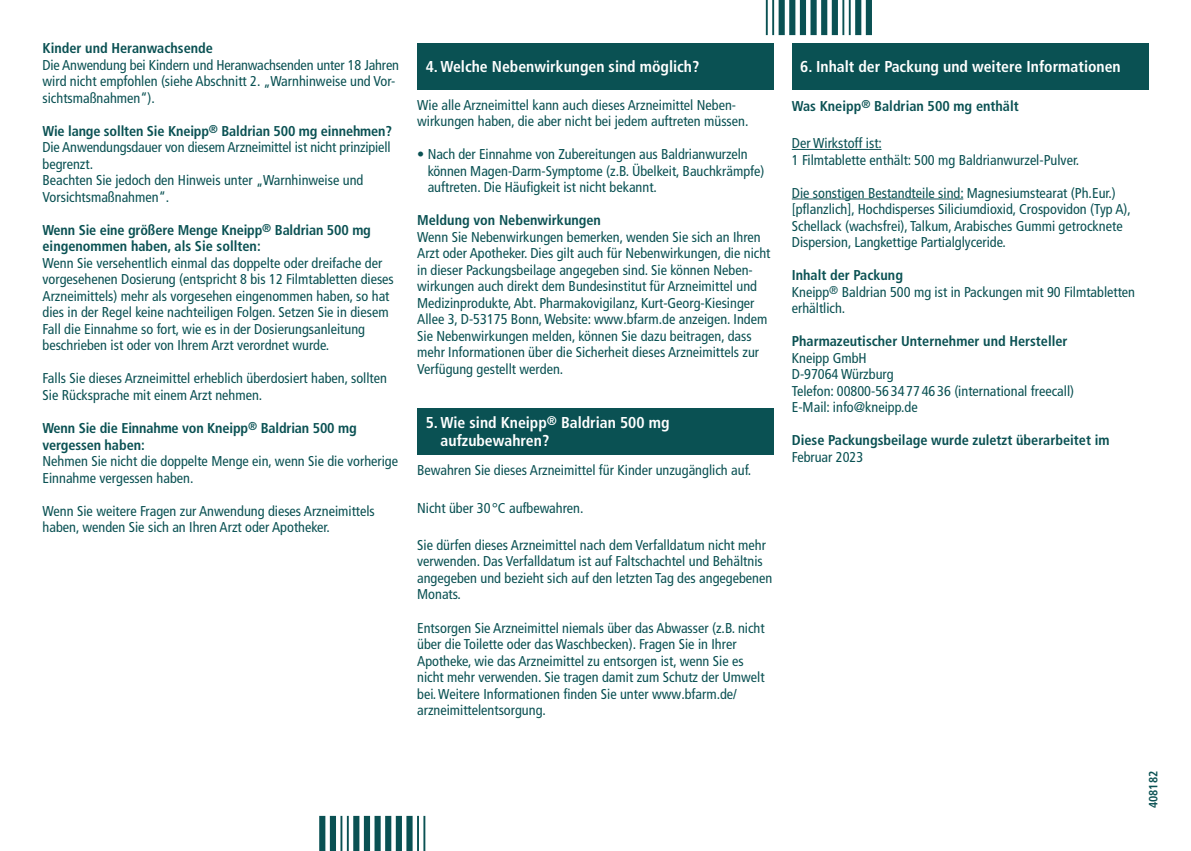
<style>
.page{position:relative;width:1191px;height:851px;background:#fff}
.page>*{position:absolute;margin:0;border:0;box-sizing:border-box;transform-origin:0 0}
.t1{font:700 condensed 15.75px/17.2px "Frutiger LT Pro";color:#fff}
.t2{font:condensed 14.25px/16.5px "Frutiger LT Pro";color:#0a5153}
.t3{font:700 condensed 14.25px/16.5px "Frutiger LT Pro";color:#0a5153}
.t4{font:700 condensed 12px "Frutiger LT Pro";color:#0a5153}
.s1{font-weight:700}
</style>
<div class="page">
<div style="left:417px;top:43px;width:357px;height:47px;background:#0a5153"></div>
<div style="left:417px;top:408px;width:357px;height:46px;background:#0a5153"></div>
<hr style="left:792px;top:149px;width:89px;height:1px;background:#0a5153">
<hr style="left:792px;top:198px;width:171px;height:1px;background:#0a5153">
<div style="left:792px;top:43px;width:356px;height:47px;background:#0a5153"></div>
<svg style="left:319px;top:815px;width:106px;height:35px"></svg>
<svg style="left:766px;top:0;width:106px;height:35px"></svg>
<p class="t3" style="left:43px;top:40px;width:172px">Kinder und Heranwachsende</p>
<p class="t2" style="left:43px;top:57px;width:358px">Die Anwendung bei Kindern und Heranwachsenden unter 18 Jahren wird nicht empfohlen (siehe Abschnitt 2. „Warnhinweise und Vor&shy;sichtsmaßnahmen“).</p>
<p class="t2" style="left:43px;top:123px;width:351px"><span class="s1">Wie lange sollten Sie Kneipp</span><sup>®</sup> <span class="s1">Baldrian 500 mg einnehmen?<br></span>Die Anwendungsdauer von diesem Arzneimittel ist nicht prinzipiell begrenzt.<br>Beachten Sie jedoch den Hinweis unter „Warnhinweise und Vorsichtsmaßnahmen“.</p>
<p class="t3" style="left:43px;top:222px;width:330px">Wenn Sie eine größere Menge Kneipp<sup>®</sup> Baldrian 500 mg eingenommen haben, als Sie sollten:</p>
<p class="t2" style="left:43px;top:255px;width:353px">Wenn Sie versehentlich einmal das doppelte oder dreifache der vorgesehenen Dosierung (entspricht 8 bis 12 Filmtabletten dieses Arzneimittels) mehr als vorgesehen eingenommen haben, so hat dies in der Regel keine nachteiligen Folgen. Setzen Sie in diesem Fall die Einnahme so fort, wie es in der Dosierungsanleitung beschrieben ist oder von Ihrem Arzt verordnet wurde.</p>
<p class="t2" style="left:43px;top:370px;width:346px">Falls Sie dieses Arzneimittel erheblich überdosiert haben, sollten<br>Sie Rücksprache mit einem Arzt nehmen.</p>
<p class="t3" style="left:43px;top:420px;width:316px">Wenn Sie die Einnahme von Kneipp<sup>®</sup> Baldrian 500 mg vergessen haben:</p>
<p class="t2" style="left:43px;top:453px;width:357px">Nehmen Sie nicht die doppelte Menge ein, wenn Sie die vorherige<br>Einnahme vergessen haben.</p>
<p class="t2" style="left:43px;top:502px;width:334px">Wenn Sie weitere Fragen zur Anwendung dieses Arzneimittels haben, wenden Sie sich an Ihren Arzt oder Apotheker.</p>
<p class="t1" style="left:426px;top:58px;width:275px">4. Welche Nebenwirkungen sind möglich?</p>
<p class="t2" style="left:417px;top:97px;width:333px">Wie alle Arzneimittel kann auch dieses Arzneimittel Neben&shy;wirkungen haben, die aber nicht bei jedem auftreten müssen.</p>
<p class="t2" style="left:428px;top:146px;width:338px;text-indent:-11px">• Nach der Einnahme von Zubereitungen aus Baldrianwurzeln können Magen-Darm-Symptome (z.B. Übelkeit, Bauchkrämpfe) auftreten. Die Häufigkeit ist nicht bekannt.</p>
<p class="t3" style="left:417px;top:212px;width:185px">Meldung von Nebenwirkungen</p>
<p class="t2" style="left:417px;top:229px;width:355px">Wenn Sie Nebenwirkungen bemerken, wenden Sie sich an Ihren Arzt oder Apotheker. Dies gilt auch für Nebenwirkungen, die nicht in dieser Packungsbeilage angegeben sind. Sie können Neben&shy;wirkungen auch direkt dem Bundesinstitut für Arzneimittel und Medizinprodukte, Abt. Pharmakovigilanz, Kurt-Georg-Kiesinger Allee 3, D-53175 Bonn, Website: www.bfarm.de anzeigen. Indem Sie Nebenwirkungen melden, können Sie dazu beitragen, dass mehr Informationen über die Sicherheit dieses Arzneimittels zur Verfügung gestellt werden.</p>
<p class="t1" style="left:440px;top:414px;width:230px;text-indent:-15px">5. Wie sind Kneipp<sup>®</sup> Baldrian 500 mg aufzubewahren?</p>
<p class="t2" style="left:417px;top:462px;width:335px">Bewahren Sie dieses Arzneimittel für Kinder unzugänglich auf.</p>
<p class="t2" style="left:417px;top:499px;width:168px">Nicht über 30 °C aufbewahren.</p>
<p class="t2" style="left:417px;top:536px;width:356px">Sie dürfen dieses Arzneimittel nach dem Verfalldatum nicht mehr verwenden. Das Verfalldatum ist auf Faltschachtel und Behältnis angegeben und bezieht sich auf den letzten Tag des angegebenen Monats.</p>
<p class="t2" style="left:417px;top:619px;width:349px">Entsorgen Sie Arzneimittel niemals über das Abwasser (z.B. nicht über die Toilette oder das Waschbecken). Fragen Sie in Ihrer Apotheke, wie das Arzneimittel zu entsorgen ist, wenn Sie es nicht mehr verwenden. Sie tragen damit zum Schutz der Umwelt bei. Weitere Informationen finden Sie unter www.bfarm.de/ arzneimittelentsorgung.</p>
<p class="t1" style="left:800px;top:58px;width:322px">6. Inhalt der Packung und weitere Informationen</p>
<p class="t3" style="left:792px;top:97px;width:228px">Was Kneipp<sup>®</sup> Baldrian 500 mg enthält</p>
<p class="t2" style="left:792px;top:135px;width:289px">Der Wirkstoff ist:<br>1 Filmtablette enthält: 500 mg Baldrianwurzel-Pulver.</p>
<p class="t2" style="left:792px;top:184px;width:340px">Die sonstigen Bestandteile sind: Magnesiumstearat (Ph.Eur.) [pflanzlich], Hochdisperses Siliciumdioxid, Crospovidon (Typ A), Schellack (wachsfrei), Talkum, Arabisches Gummi getrocknete Dispersion, Langkettige Partialglyceride.</p>
<p class="t2" style="left:792px;top:267px;width:345px"><span class="s1">Inhalt der Packung<br></span>Kneipp<sup>®</sup> Baldrian 500 mg ist in Packungen mit 90 Filmtabletten erhältlich.</p>
<p class="t3" style="left:792px;top:333px;width:277px">Pharmazeutischer Unternehmer und Hersteller</p>
<p class="t2" style="left:792px;top:349px;width:284px">Kneipp GmbH<br>D-97064 Würzburg<br>Telefon: 00800-56 34 77 46 36 (international freecall)<br>E-Mail: info@kneipp.de</p>
<p class="t3" style="left:792px;top:432px;width:319px">Diese Packungsbeilage wurde zuletzt überarbeitet im</p>
<p class="t2" style="left:792px;top:448px;width:73px">Februar 2023</p>
<p class="t4" style="left:1146px;top:808px;width:39px;rotate:-90deg">408182</p>
</div>
